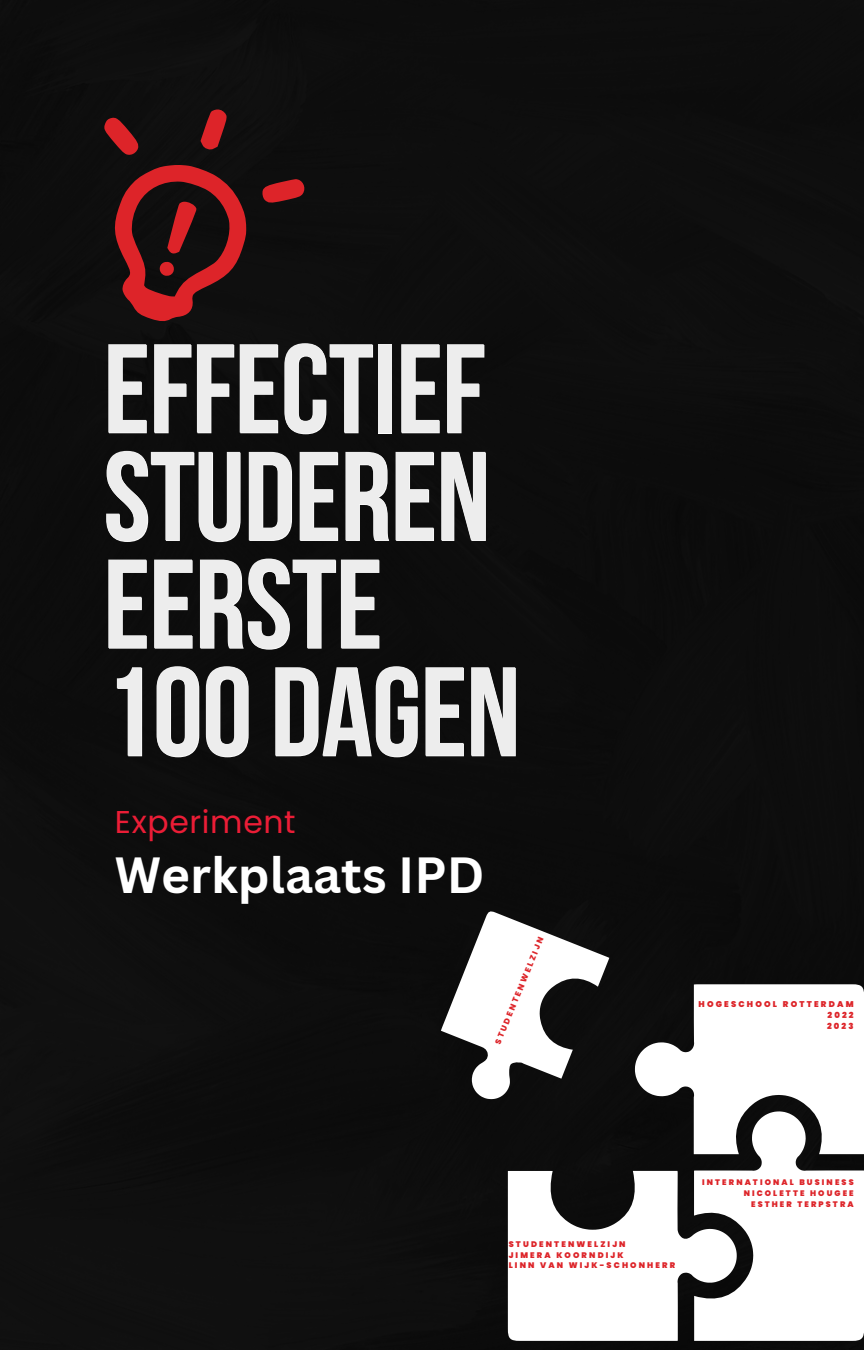
<style>
.page{position:relative;width:864px;height:1350px;background:#0d0d0d}
.page>*{position:absolute;margin:0;border:0;box-sizing:border-box;transform-origin:0 0}
.t1{font:700 126.23px/107.8px "Bebas Neue";letter-spacing:-.005em;color:#ededed}
.t2{font:700 49.5px "Canva Sans";color:#fff}
.t3{font:31.5px "Poppins";letter-spacing:.02em;color:#eb1d36}
.t4{font:900 8.33px "Poppins";letter-spacing:.265em;color:#dd2429}
.t5{font:900 8.1px "Poppins";letter-spacing:.265em;color:#dd2429}
.t6{font:800 8.1px "Poppins";color:#dd2429}
</style>
<div class="page">
<svg style="left:38px;top:107px;width:271px;height:253px;background:#2c1112"></svg>
<svg style="left:441px;top:910px;width:423px;height:431px"></svg>
<p class="t1" style="left:103px;top:347px;width:418px">EFFECTIEF<br>STUDEREN<br>EERSTE<br>100 DAGEN</p>
<p class="t3" style="left:115px;top:800px;width:182px">Experiment</p>
<p class="t2" style="left:115px;top:840px;width:371px">Werkplaats IPD</p>
<p class="t6" style="left:493px;top:1042px;width:117px;rotate:-68deg">STUDENTENWELZIJN</p>
<p class="t4" style="left:699px;top:998px;width:157px">HOGESCHOOL ROTTERDAM</p>
<p class="t4" style="left:827px;top:1009px;width:28px">2022</p>
<p class="t4" style="left:827px;top:1020px;width:28px">2023</p>
<p class="t5" style="left:509px;top:1238px;width:118px">STUDENTENWELZIJN</p>
<p class="t5" style="left:509px;top:1249px;width:116px">JIMERA KOORNDIJK</p>
<p class="t5" style="left:509px;top:1260px;width:168px">LINN VAN WIJK-SCHONHERR</p>
<p class="t5" style="left:702px;top:1177px;width:153px">INTERNATIONAL BUSINESS</p>
<p class="t5" style="left:744px;top:1188px;width:112px">NICOLETTE HOUGEE</p>
<p class="t5" style="left:751px;top:1198px;width:104px">ESTHER TERPSTRA</p>
</div>
